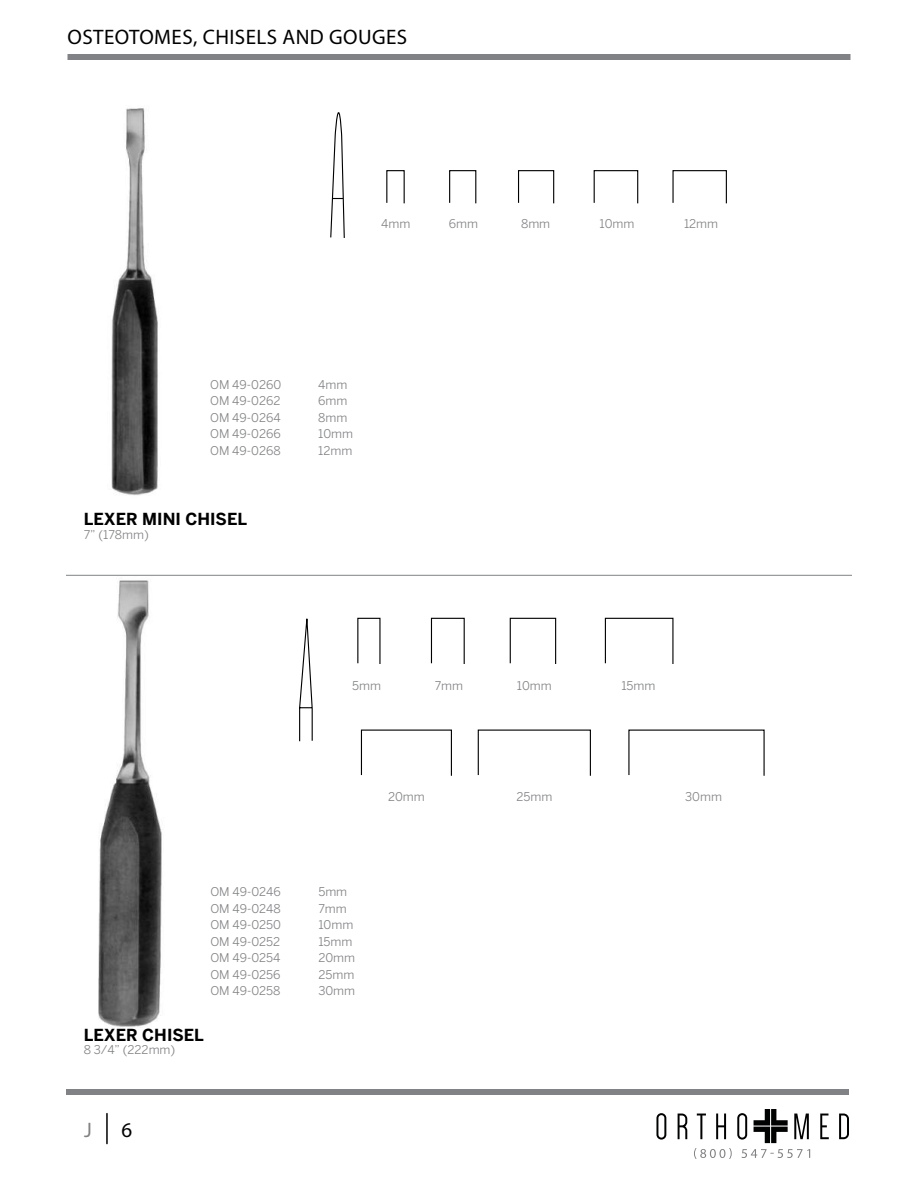
<style>
.page{position:relative;width:918px;height:1188px;background:#fff}
.page>*{position:absolute;margin:0;border:0;box-sizing:border-box;transform-origin:0 0}
.t1{font:21px "Myriad Pro";letter-spacing:.02em;color:#000}
.t2{font:21px "Myriad Pro";color:#818285}
.t3{font:700 16.5px "Benton Sans";color:#000}
.t4{font:12px "Benton Sans";color:#818285}
</style>
<div class="page">
<img style="left:98px;top:580px;width:64px;height:447px">
<hr style="left:66px;top:575px;width:786px;height:1px;background:#818285">
<img style="left:111px;top:108px;width:47px;height:388px">
<svg style="left:330px;top:112px;width:15px;height:126px"></svg>
<svg style="left:386px;top:170px;width:19px;height:34px"></svg>
<svg style="left:357px;top:617px;width:24px;height:47px"></svg>
<svg style="left:449px;top:170px;width:28px;height:34px"></svg>
<svg style="left:430px;top:617px;width:35px;height:47px"></svg>
<svg style="left:518px;top:170px;width:37px;height:34px"></svg>
<svg style="left:509px;top:617px;width:48px;height:47px"></svg>
<svg style="left:593px;top:170px;width:46px;height:34px"></svg>
<svg style="left:604px;top:617px;width:70px;height:47px"></svg>
<svg style="left:628px;top:729px;width:137px;height:47px"></svg>
<svg style="left:360px;top:729px;width:92px;height:47px"></svg>
<svg style="left:477px;top:729px;width:114px;height:47px"></svg>
<svg style="left:672px;top:170px;width:55px;height:34px"></svg>
<svg style="left:299px;top:618px;width:14px;height:124px"></svg>
<div style="left:68px;top:54px;width:782px;height:6px;background:#818285"></div>
<div style="left:66px;top:1089px;width:783px;height:6px;background:#818285"></div>
<svg style="left:656px;top:1113px;width:10px;height:27px"></svg>
<svg style="left:678px;top:1114px;width:9px;height:25px"></svg>
<svg style="left:694px;top:1109px;width:116px;height:50px"></svg>
<svg style="left:820px;top:1114px;width:9px;height:25px"></svg>
<svg style="left:839px;top:1114px;width:10px;height:25px"></svg>
<hr style="left:106px;top:1114px;width:2px;height:30px;background:#000101">
<h1 class="t1" style="left:68px;top:24px;width:341px">OSTEOTOMES, CHISELS AND GOUGES</h1>
<p class="t4" style="left:381px;top:217px;width:31px">4mm</p>
<p class="t4" style="left:449px;top:217px;width:31px">6mm</p>
<p class="t4" style="left:521px;top:217px;width:31px">8mm</p>
<p class="t4" style="left:600px;top:217px;width:36px">10mm</p>
<p class="t4" style="left:684px;top:217px;width:36px">12mm</p>
<p class="t4" style="left:210px;top:377px;width:73px">OM 49-0260</p>
<p class="t4" style="left:318px;top:377px;width:31px">4mm</p>
<p class="t4" style="left:210px;top:394px;width:72px">OM 49-0262</p>
<p class="t4" style="left:318px;top:394px;width:31px">6mm</p>
<p class="t4" style="left:210px;top:410px;width:72px">OM 49-0264</p>
<p class="t4" style="left:318px;top:410px;width:31px">8mm</p>
<p class="t4" style="left:210px;top:427px;width:72px">OM 49-0266</p>
<p class="t4" style="left:318px;top:427px;width:36px">10mm</p>
<p class="t4" style="left:210px;top:443px;width:72px">OM 49-0268</p>
<p class="t4" style="left:318px;top:443px;width:36px">12mm</p>
<h2 class="t3" style="left:84px;top:509px;width:165px">LEXER MINI CHISEL</h2>
<p class="t4" style="left:84px;top:527px;width:67px">7” (178mm)</p>
<p class="t4" style="left:352px;top:678px;width:30px">5mm</p>
<p class="t4" style="left:435px;top:678px;width:30px">7mm</p>
<p class="t4" style="left:388px;top:789px;width:38px">20mm</p>
<p class="t4" style="left:210px;top:885px;width:72px">OM 49-0246</p>
<p class="t4" style="left:318px;top:885px;width:30px">5mm</p>
<p class="t4" style="left:210px;top:901px;width:72px">OM 49-0248</p>
<p class="t4" style="left:318px;top:901px;width:30px">7mm</p>
<p class="t4" style="left:210px;top:918px;width:72px">OM 49-0250</p>
<p class="t4" style="left:318px;top:918px;width:36px">10mm</p>
<p class="t4" style="left:210px;top:934px;width:71px">OM 49-0252</p>
<p class="t4" style="left:318px;top:934px;width:36px">15mm</p>
<p class="t4" style="left:210px;top:951px;width:72px">OM 49-0254</p>
<p class="t4" style="left:318px;top:951px;width:38px">20mm</p>
<p class="t4" style="left:210px;top:967px;width:72px">OM 49-0256</p>
<p class="t4" style="left:318px;top:967px;width:37px">25mm</p>
<p class="t4" style="left:210px;top:984px;width:72px">OM 49-0258</p>
<p class="t4" style="left:318px;top:984px;width:38px">30mm</p>
<h2 class="t3" style="left:84px;top:1025px;width:122px">LEXER CHISEL</h2>
<p class="t4" style="left:84px;top:1043px;width:93px">8 3/4” (222mm)</p>
<h1 class="t2" style="left:84px;top:1117px;width:9px">J</h1>
<h1 class="t1" style="left:121px;top:1117px;width:12px">6</h1>
<p class="t4" style="left:517px;top:678px;width:36px">10mm</p>
<p class="t4" style="left:516px;top:789px;width:37px">25mm</p>
<p class="t4" style="left:621px;top:678px;width:36px">15mm</p>
<p class="t4" style="left:685px;top:789px;width:38px">30mm</p>
</div>
